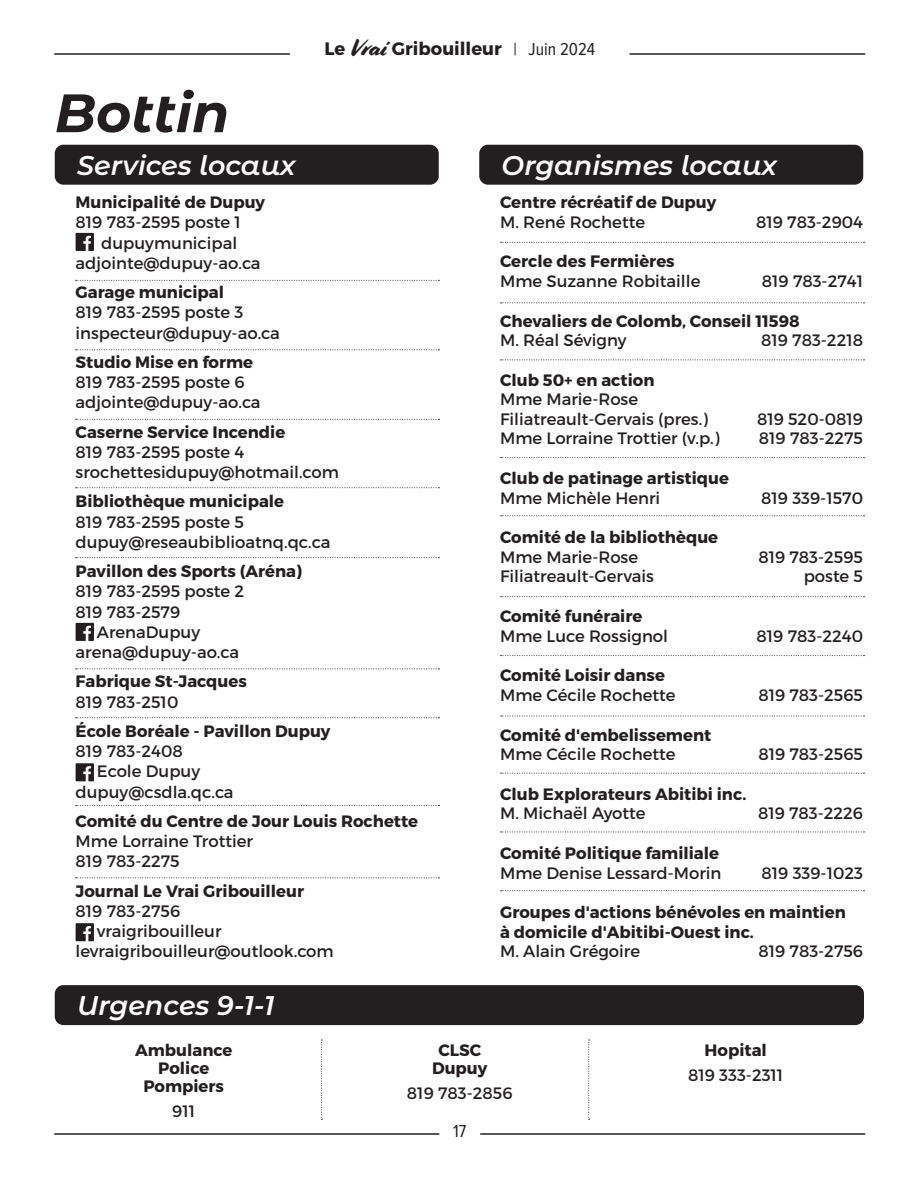
<style>
.page{position:relative;width:918px;height:1188px;background:#fff}
.page>*{position:absolute;margin:0;border:0;box-sizing:border-box;transform-origin:0 0}
.t1{font:italic 700 54px "Montserrat Alternates";color:#231f20}
.t2{font:italic 600 27px "Montserrat Alternates";color:#fff}
.t3{font:700 18px "Montserrat";color:#231f20}
.t4{font:18px "Proxima Nova Cond";color:#231f20}
.Texte_courant{font:16.5px/20.2px "Montserrat";color:#231f20}
.Texte_courant-2{font:700 16.5px/18px "Montserrat";color:#231f20;text-align:center}
.s1{font-family:"Cortado";font-weight:400;font-size:24px}
.s2{font-family:"Proxima Nova Cond";font-weight:400}
</style>
<div class="page">
<hr style="left:55px;top:53px;width:234px;height:2px;background:#231f20">
<hr style="left:55px;top:1133px;width:384px;height:2px;background:#231f20">
<hr style="left:630px;top:53px;width:235px;height:2px;background:#231f20">
<hr style="left:481px;top:1133px;width:384px;height:2px;background:#231f20">
<div style="left:55px;top:145px;width:384px;height:40px;background:#231f20;border-radius:9px"></div>
<div style="left:55px;top:985px;width:809px;height:40px;background:#231f20;border-radius:9px"></div>
<div style="left:479px;top:145px;width:384px;height:40px;background:#231f20;border-radius:9px"></div>
<svg style="left:76px;top:280px;width:363px;height:1px"></svg>
<svg style="left:76px;top:349px;width:363px;height:1px"></svg>
<svg style="left:76px;top:419px;width:363px;height:1px"></svg>
<svg style="left:76px;top:487px;width:363px;height:1px"></svg>
<svg style="left:76px;top:557px;width:363px;height:1px"></svg>
<svg style="left:76px;top:669px;width:363px;height:1px"></svg>
<svg style="left:76px;top:717px;width:363px;height:1px"></svg>
<svg style="left:76px;top:805px;width:363px;height:1px"></svg>
<svg style="left:76px;top:877px;width:363px;height:1px"></svg>
<svg style="left:501px;top:890px;width:363px;height:1px"></svg>
<svg style="left:501px;top:832px;width:363px;height:1px"></svg>
<svg style="left:588px;top:1040px;width:2px;height:80px"></svg>
<svg style="left:321px;top:1040px;width:1px;height:80px"></svg>
<svg style="left:501px;top:773px;width:363px;height:1px"></svg>
<svg style="left:501px;top:716px;width:363px;height:1px"></svg>
<svg style="left:501px;top:655px;width:363px;height:1px"></svg>
<svg style="left:501px;top:596px;width:363px;height:1px"></svg>
<svg style="left:501px;top:515px;width:363px;height:1px"></svg>
<svg style="left:501px;top:457px;width:363px;height:1px"></svg>
<svg style="left:501px;top:360px;width:363px;height:1px"></svg>
<svg style="left:501px;top:302px;width:363px;height:1px"></svg>
<svg style="left:501px;top:242px;width:363px;height:1px"></svg>
<svg style="left:76px;top:233px;width:18px;height:18px"></svg>
<svg style="left:76px;top:623px;width:18px;height:18px"></svg>
<svg style="left:76px;top:763px;width:18px;height:18px"></svg>
<svg style="left:76px;top:923px;width:18px;height:18px"></svg>
<p class="t1" style="left:55px;top:74px;width:176px">Bottin</p>
<p class="t2" style="left:77px;top:146px;width:220px">Services locaux</p>
<p class="t3" style="left:324px;top:37px;width:272px">Le <span class="s1">Vrai</span> Gribouilleur <span class="s2">| Juin 2024</span></p>
<p class="t2" style="left:502px;top:146px;width:277px">Organismes locaux</p>
<p class="Texte_courant-2" style="left:76px;top:194px;width:191px">Municipalité de Dupuy</p>
<p class="Texte_courant" style="left:76px;top:212px;width:167px">819 783-2595 poste 1</p>
<p class="Texte_courant" style="left:101px;top:233px;width:138px">dupuymunicipal</p>
<p class="Texte_courant" style="left:76px;top:253px;width:187px">adjointe@dupuy-ao.ca</p>
<p class="Texte_courant-2" style="left:76px;top:284px;width:150px">Garage municipal</p>
<p class="Texte_courant" style="left:76px;top:302px;width:169px">819 783-2595 poste 3</p>
<p class="Texte_courant" style="left:76px;top:323px;width:206px">inspecteur@dupuy-ao.ca</p>
<p class="Texte_courant-2" style="left:76px;top:353px;width:179px">Studio Mise en forme</p>
<p class="Texte_courant" style="left:76px;top:372px;width:170px">819 783-2595 poste 6</p>
<p class="Texte_courant" style="left:76px;top:392px;width:187px">adjointe@dupuy-ao.ca</p>
<p class="Texte_courant-2" style="left:76px;top:423px;width:211px">Caserne Service Incendie</p>
<p class="Texte_courant" style="left:76px;top:442px;width:170px">819 783-2595 poste 4</p>
<p class="Texte_courant" style="left:76px;top:462px;width:265px">srochettesidupuy@hotmail.com</p>
<p class="Texte_courant-2" style="left:76px;top:493px;width:210px">Bibliothèque municipale</p>
<p class="Texte_courant" style="left:76px;top:512px;width:170px">819 783-2595 poste 5</p>
<p class="Texte_courant" style="left:76px;top:532px;width:256px">dupuy@reseaubiblioatnq.qc.ca</p>
<p class="Texte_courant-2" style="left:76px;top:563px;width:228px">Pavillon des Sports (Aréna)</p>
<p class="Texte_courant" style="left:76px;top:581px;width:170px">819 783-2595 poste 2</p>
<p class="Texte_courant" style="left:76px;top:602px;width:106px">819 783-2579</p>
<p class="Texte_courant" style="left:76px;top:622px;width:165px;text-indent:21px">ArenaDupuy arena@dupuy-ao.ca</p>
<p class="Texte_courant-2" style="left:76px;top:673px;width:173px">Fabrique St-Jacques</p>
<p class="Texte_courant" style="left:76px;top:692px;width:104px">819 783-2510</p>
<p class="Texte_courant-2" style="left:76px;top:722px;width:256px">École Boréale - Pavillon Dupuy</p>
<p class="Texte_courant" style="left:76px;top:741px;width:109px">819 783-2408</p>
<p class="Texte_courant" style="left:97px;top:761px;width:105px">Ecole Dupuy</p>
<p class="Texte_courant" style="left:76px;top:782px;width:160px">dupuy@csdla.qc.ca</p>
<p class="Texte_courant-2" style="left:76px;top:812px;width:344px">Comité du Centre de Jour Louis Rochette</p>
<p class="Texte_courant" style="left:76px;top:831px;width:179px">Mme Lorraine Trottier</p>
<p class="Texte_courant" style="left:76px;top:851px;width:106px">819 783-2275</p>
<p class="Texte_courant-2" style="left:76px;top:882px;width:230px">Journal Le Vrai Gribouilleur</p>
<p class="Texte_courant" style="left:76px;top:901px;width:106px">819 783-2756</p>
<p class="Texte_courant" style="left:97px;top:921px;width:126px">vraigribouilleur</p>
<p class="Texte_courant" style="left:76px;top:941px;width:260px">levraigribouilleur@outlook.com</p>
<p class="t2" style="left:77px;top:986px;width:199px">Urgences 9-1-1</p>
<p class="Texte_courant-2" style="left:500px;top:194px;width:218px">Centre récréatif de Dupuy</p>
<p class="Texte_courant" style="left:500px;top:212px;width:146px">M. René Rochette</p>
<p class="Texte_courant" style="left:756px;top:212px;width:108px">819 783-2904</p>
<p class="Texte_courant-2" style="left:500px;top:253px;width:176px">Cercle des Fermières</p>
<p class="Texte_courant" style="left:500px;top:271px;width:202px">Mme Suzanne Robitaille</p>
<p class="Texte_courant" style="left:762px;top:271px;width:103px">819 783-2741</p>
<p class="Texte_courant-2" style="left:500px;top:312px;width:301px">Chevaliers de Colomb, Conseil 11598</p>
<p class="Texte_courant" style="left:500px;top:330px;width:128px">M. Réal Sévigny</p>
<p class="Texte_courant" style="left:761px;top:330px;width:103px">819 783-2218</p>
<p class="Texte_courant-2" style="left:500px;top:371px;width:156px">Club 50+ en action</p>
<p class="Texte_courant" style="left:500px;top:390px;width:209px;line-height:19.5px">Mme Marie-Rose<br>Filiatreault-Gervais (pres.)</p>
<p class="Texte_courant" style="left:757px;top:409px;width:108px">819 520-0819</p>
<p class="Texte_courant" style="left:500px;top:428px;width:221px">Mme Lorraine Trottier (v.p.)</p>
<p class="Texte_courant" style="left:759px;top:428px;width:106px">819 783-2275</p>
<p class="Texte_courant-2" style="left:500px;top:470px;width:231px">Club de patinage artistique</p>
<p class="Texte_courant" style="left:500px;top:488px;width:162px">Mme Michèle Henri</p>
<p class="Texte_courant" style="left:761px;top:488px;width:103px">819 339-1570</p>
<p class="Texte_courant-2" style="left:500px;top:529px;width:220px">Comité de la bibliothèque</p>
<p class="Texte_courant" style="left:500px;top:547px;width:140px">Mme Marie-Rose</p>
<p class="Texte_courant" style="left:758px;top:547px;width:106px">819 783-2595</p>
<p class="Texte_courant" style="left:500px;top:566px;width:155px">Filiatreault-Gervais</p>
<p class="Texte_courant" style="left:804px;top:566px;width:61px">poste 5</p>
<p class="Texte_courant-2" style="left:500px;top:608px;width:144px">Comité funéraire</p>
<p class="Texte_courant" style="left:500px;top:626px;width:170px">Mme Luce Rossignol</p>
<p class="Texte_courant" style="left:757px;top:626px;width:108px">819 783-2240</p>
<p class="Texte_courant-2" style="left:500px;top:667px;width:166px">Comité Loisir danse</p>
<p class="Texte_courant" style="left:500px;top:685px;width:177px">Mme Cécile Rochette</p>
<p class="Texte_courant" style="left:758px;top:685px;width:106px">819 783-2565</p>
<p class="Texte_courant-2" style="left:500px;top:726px;width:213px">Comité d'embelissement</p>
<p class="Texte_courant" style="left:500px;top:744px;width:177px">Mme Cécile Rochette</p>
<p class="Texte_courant" style="left:758px;top:744px;width:106px">819 783-2565</p>
<p class="Texte_courant-2" style="left:500px;top:785px;width:248px">Club Explorateurs Abitibi inc.</p>
<p class="Texte_courant" style="left:500px;top:803px;width:147px">M. Michaël Ayotte</p>
<p class="Texte_courant" style="left:758px;top:803px;width:107px">819 783-2226</p>
<p class="Texte_courant-2" style="left:500px;top:845px;width:221px">Comité Politique familiale</p>
<p class="Texte_courant" style="left:500px;top:863px;width:223px">Mme Denise Lessard-Morin</p>
<p class="Texte_courant" style="left:762px;top:863px;width:103px">819 339-1023</p>
<p class="Texte_courant-2" style="left:500px;top:903px;width:347px;line-height:19.5px;text-align:left">Groupes d'actions bénévoles en maintien à domicile d'Abitibi-Ouest inc.</p>
<p class="Texte_courant" style="left:500px;top:941px;width:142px">M. Alain Grégoire</p>
<p class="Texte_courant" style="left:759px;top:941px;width:106px">819 783-2756</p>
<p class="Texte_courant-2" style="left:135px;top:1041px;width:99px">Ambulance<br>Police<br>Pompiers</p>
<p class="Texte_courant" style="left:172px;top:1101px;width:24px">911</p>
<p class="Texte_courant-2" style="left:432px;top:1041px;width:57px">CLSC<br>Dupuy</p>
<p class="Texte_courant" style="left:407px;top:1083px;width:107px">819 783-2856</p>
<p class="t4" style="left:453px;top:1118px;width:15px">17</p>
<p class="Texte_courant-2" style="left:705px;top:1041px;width:64px">Hopital</p>
<p class="Texte_courant" style="left:688px;top:1065px;width:97px">819 333-2311</p>
</div>
